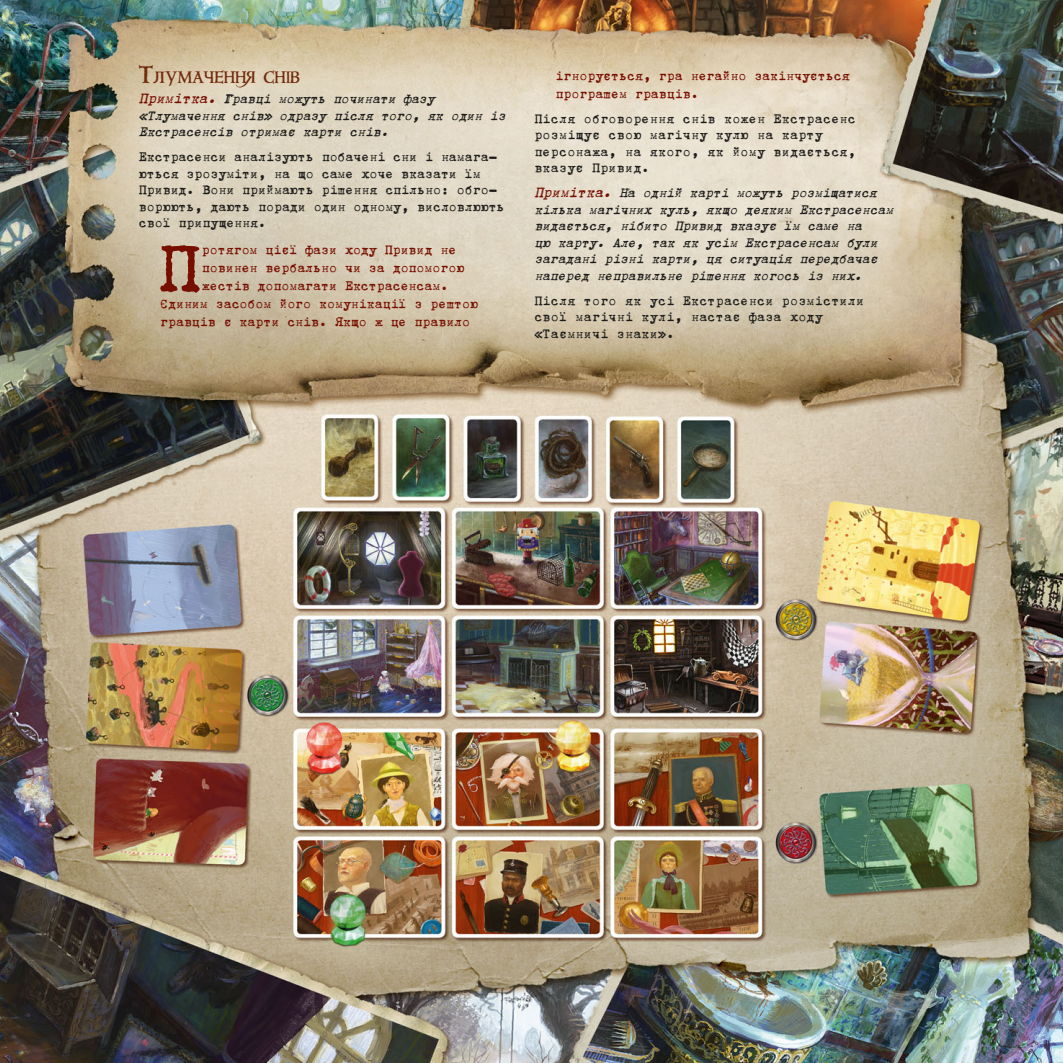
<style>
.page{position:relative;width:1063px;height:1063px;background:#fff}
.page>*{position:absolute;margin:0;border:0;box-sizing:border-box;transform-origin:0 0}
.t1{font:77.85px "Trixie C";color:#770f00}
.t2{font:italic 15px/16.5px "Trixie C";letter-spacing:-.03em;color:#1d1d1b}
.t3{font:15px/18px "Trixie C";letter-spacing:-.02em;color:#770f00}
.t4{font:15px/16.5px "Trixie C";color:#1d1d1b}
.t5{font:15px/16.5px "Trixie C";letter-spacing:-.02em;color:#1d1d1b}
.t6{font:500 14.7px "Windlass";color:#712a0c}
.s1{font-size:21px}
.s2{font-size:16.5px;color:#770f00}
</style>
<div class="page">
<img style="left:0;top:0;width:1063px;height:1063px">
<p class="t6" style="left:139px;top:72px;width:162px"><span class="s1">Т</span>ЛУМАЧЕННЯСНІВ</p>
<p class="t2" style="left:139px;top:90px;width:371px"><span class="s2">Примітка.</span> Гравці можуть починати фазу «Тлумачення снів» одразу після того, як один із<br>Екстрасенсів отримає карти снів.</p>
<p class="t5" style="left:139px;top:148px;width:367px">Екстрасенси аналізують побачені сни і намага&shy;ються зрозуміти, на що саме хоче вказати їм Привид. Вони приймають рішення спільно: обго&shy;ворюють, дають поради один одному, висловлюють свої припущення.</p>
<h1 class="t1" style="left:158px;top:218px;width:44px">П</h1>
<p class="t3" style="left:202px;top:240px;width:256px">ротягом цієї фази ходу Привид не</p>
<p class="t3" style="left:202px;top:258px;width:264px">повинен вербально чи за допомогою</p>
<p class="t3" style="left:202px;top:276px;width:248px">жестів допомагати Екстрасенсам.</p>
<p class="t3" style="left:160px;top:294px;width:320px">Єдиним засобом його комунікації з рештою</p>
<p class="t3" style="left:160px;top:312px;width:312px">гравців є карти снів. Якщо ж це правило</p>
<p class="t3" style="left:556px;top:66px;width:296px">ігнорується, гра негайно закінчується програшем гравців.</p>
<p class="t4" style="left:534px;top:109px;width:323px">Після обговорення снів кожен Екстрасенс розміщує свою магічну кулю на карту персонажа, на якого, як йому видається, вказує Привид.</p>
<p class="t2" style="left:534px;top:184px;width:363px"><span class="s2">Примітка.</span> На одній карті можуть розміщатися кілька магічних куль, якщо деяким Екстрасенсам видається, нібито Привид вказує їм саме на<br>цю карту. Але, так як усім Екстрасенсам були загадані різні карти, ця ситуація передбачає наперед неправильне рішення когось із них.</p>
<p class="t4" style="left:534px;top:292px;width:331px">Після того як усі Екстрасенси розмістили свої магічні кулі, настає фаза ходу «Таємничі знаки».</p>
</div>
